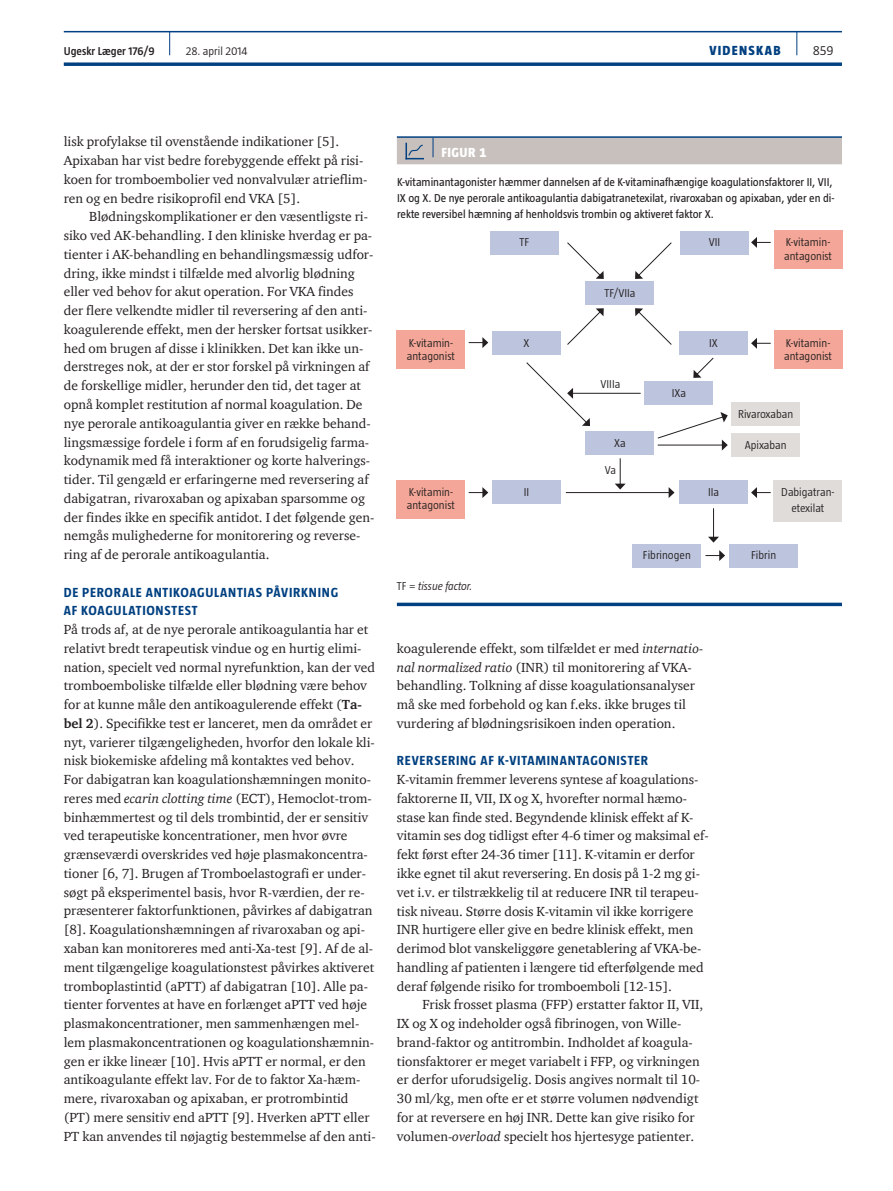
<style>
.page{position:relative;width:893px;height:1191px;background:#fff}
.page>*{position:absolute;margin:0;border:0;box-sizing:border-box;transform-origin:0 0}
.t1{font:13.5px/18.8px "ITC Charter Com";color:#231f20}
.t2{font:700 13.5px/18.8px "Taz";letter-spacing:.055em;color:#014081}
.t3{font:800 13.5px "Taz";letter-spacing:.095em;color:#014081}
.t4{font:800 13.5px "Taz";letter-spacing:.035em;color:#fff}
.t5{font:300 13.5px "Taz";color:#231f20}
.t6{font:11.7px/15.8px "Taz";color:#231f20}
.t7{font:300 11.7px/13.5px "Taz";color:#231f20}
.t8{font:600 11.7px "Taz";color:#231f20}
.t9{font:italic 300 11.7px "Taz";color:#231f20}
.s1{font-weight:700}
.s2{font-style:italic}
.s3{font-style:normal}
</style>
<div class="page">
<hr style="left:64px;top:31px;width:778px;height:1px;background:#014081">
<svg style="left:64px;top:62px;width:778px;height:4px;background:#235991"></svg>
<svg style="left:796px;top:32px;width:1px;height:23px"></svg>
<svg style="left:169px;top:32px;width:1px;height:23px"></svg>
<hr style="left:397px;top:136px;width:36px;height:2px;background:#014081">
<hr style="left:433px;top:136px;width:409px;height:2px;background:#014081">
<div style="left:397px;top:137px;width:445px;height:27px;background:#c7c0bc"></div>
<div style="left:586px;top:281px;width:68px;height:24px;background:#bdc4dd"></div>
<div style="left:774px;top:231px;width:68px;height:38px;background:#f4a798"></div>
<div style="left:681px;top:231px;width:68px;height:23px;background:#bdc4dd"></div>
<div style="left:490px;top:231px;width:68px;height:23px;background:#bdc4dd"></div>
<div style="left:645px;top:382px;width:68px;height:23px;background:#bdc4dd"></div>
<div style="left:586px;top:431px;width:68px;height:23px;background:#bdc4dd"></div>
<div style="left:732px;top:402px;width:68px;height:24px;background:#e0dcd9"></div>
<div style="left:732px;top:433px;width:68px;height:24px;background:#e0dcd9"></div>
<div style="left:633px;top:544px;width:68px;height:23px;background:#bdc4dd"></div>
<div style="left:730px;top:544px;width:68px;height:23px;background:#bdc4dd"></div>
<div style="left:774px;top:331px;width:68px;height:38px;background:#f4a798"></div>
<div style="left:679px;top:331px;width:68px;height:23px;background:#bdc4dd"></div>
<div style="left:492px;top:331px;width:68px;height:23px;background:#bdc4dd"></div>
<div style="left:397px;top:331px;width:68px;height:38px;background:#f4a798"></div>
<div style="left:679px;top:480px;width:68px;height:24px;background:#bdc4dd"></div>
<div style="left:774px;top:480px;width:68px;height:41px;background:#e0dcd9"></div>
<div style="left:492px;top:480px;width:68px;height:24px;background:#bdc4dd"></div>
<div style="left:397px;top:480px;width:68px;height:38px;background:#f4a798"></div>
<svg style="left:567px;top:242px;width:37px;height:37px"></svg>
<svg style="left:635px;top:242px;width:37px;height:37px"></svg>
<svg style="left:567px;top:308px;width:37px;height:37px"></svg>
<svg style="left:635px;top:308px;width:37px;height:37px"></svg>
<svg style="left:751px;top:237px;width:20px;height:11px"></svg>
<svg style="left:751px;top:338px;width:20px;height:11px"></svg>
<svg style="left:469px;top:337px;width:19px;height:11px"></svg>
<hr style="left:572px;top:393px;width:69px;height:1px;background:#231f20">
<svg style="left:526px;top:362px;width:64px;height:64px"></svg>
<svg style="left:693px;top:357px;width:21px;height:21px"></svg>
<svg style="left:657px;top:412px;width:71px;height:38px"></svg>
<svg style="left:751px;top:487px;width:20px;height:11px"></svg>
<svg style="left:469px;top:487px;width:19px;height:11px"></svg>
<hr style="left:566px;top:492px;width:103px;height:1px;background:#231f20">
<svg style="left:669px;top:487px;width:5px;height:11px"></svg>
<svg style="left:615px;top:458px;width:11px;height:31px"></svg>
<svg style="left:705px;top:550px;width:20px;height:11px"></svg>
<svg style="left:708px;top:508px;width:11px;height:34px"></svg>
<svg style="left:397px;top:602px;width:445px;height:4px;background:#2c6096"></svg>
<p class="t8" style="left:64px;top:45px;width:92px">Ugeskr Læger 176/9</p>
<p class="t7" style="left:186px;top:44px;width:63px">28. april 2014</p>
<p class="t3" style="left:709px;top:43px;width:73px">VIDENSKAB</p>
<p class="t5" style="left:813px;top:43px;width:22px">859</p>
<p class="t1" style="left:64px;top:132px;width:305px">lisk profylakse til ovenstående indikationer [5].<br>Apixaban har vist bedre forebyggende effekt på risi&shy;koen for tromboembolier ved nonvalvulær atrieflim&shy;ren og en bedre risikoprofil end VKA [5].</p>
<p class="t1" style="left:64px;top:207px;width:312px;text-indent:26px">Blødningskomplikationer er den væsentligste ri&shy;siko ved AK-behandling. I den kliniske hverdag er pa&shy;tienter i AK-behandling en behandlingsmæssig udfor&shy;dring, ikke mindst i tilfælde med alvorlig blødning eller ved behov for akut operation. For VKA findes der flere velkendte midler til reversering af den anti&shy;koagulerende effekt, men der hersker fortsat usikker&shy;hed om brugen af disse i klinikken. Det kan ikke un&shy;derstreges nok, at der er stor forskel på virkningen af de forskellige midler, herunder den tid, det tager at opnå komplet restitution af normal koagulation. De nye perorale antikoagulantia giver en række behand&shy;lingsmæssige fordele i form af en forudsigelig farma&shy;kodynamik med få interaktioner og korte halverings&shy;tider. Til gengæld er erfaringerne med reversering af dabigatran, rivaroxaban og apixaban sparsomme og der findes ikke en specifik antidot. I det følgende gen&shy;nemgås mulighederne for monitorering og reverse&shy;ring af de perorale antikoagulantia.</p>
<p class="t2" style="left:64px;top:582px;width:276px">DE PERORALE ANTIKOAGULANTIAS PÅVIRKNING<br>AF KOAGULATIONSTEST</p>
<p class="t1" style="left:64px;top:620px;width:313px">På trods af, at de nye perorale antikoagulantia har et relativt bredt terapeutisk vindue og en hurtig elimi&shy;nation, specielt ved normal nyrefunktion, kan der ved tromboemboliske tilfælde eller blødning være behov for at kunne måle den antikoagulerende effekt (<span class="s1">Ta&shy;bel 2</span>). Specifikke test er lanceret, men da området er nyt, varierer tilgængeligheden, hvorfor den lokale kli&shy;nisk biokemiske afdeling må kontaktes ved behov.<br>For dabigatran kan koagulationshæmningen monito&shy;reres med <span class="s2">ecarin clotting time</span> (ECT), Hemoclot-trom&shy;binhæmmertest og til dels trombintid, der er sensitiv ved terapeutiske koncentrationer, men hvor øvre grænseværdi overskrides ved høje plasmakoncentra&shy;tioner [6, 7]. Brugen af Tromboelastografi er under&shy;søgt på eksperimentel basis, hvor R-værdien, der re&shy;præsenterer faktorfunktionen, påvirkes af dabigatran [8]. Koagulationshæmningen af rivaroxaban og api&shy;xaban kan monitoreres med anti-Xa-test [9]. Af de al&shy;ment tilgængelige koagulationstest påvirkes aktiveret tromboplastintid (aPTT) af dabigatran [10]. Alle pa&shy;tienter forventes at have en forlænget aPTT ved høje plasmakoncentrationer, men sammenhængen mel&shy;lem plasmakoncentrationen og koagulationshæmnin&shy;gen er ikke lineær [10]. Hvis aPTT er normal, er den antikoagulante effekt lav. For de to faktor Xa-hæm&shy;mere, rivaroxaban og apixaban, er protrombintid (PT) mere sensitiv end aPTT [9]. Hverken aPTT eller PT kan anvendes til nøjagtig bestemmelse af den anti-</p>
<p class="t4" style="left:441px;top:145px;width:46px">FIGUR 1</p>
<p class="t6" style="left:397px;top:174px;width:439px">K-vitaminantagonister hæmmer dannelsen af de K-vitaminafhængige koagulationsfaktorer II, VII,<br>IX og X. De nye perorale antikoagulantia dabigatranetexilat, rivaroxaban og apixaban, yder en di&shy;rekte reversibel hæmning af henholdsvis trombin og aktiveret faktor X.</p>
<p class="t7" style="left:520px;top:236px;width:11px">TF</p>
<p class="t7" style="left:709px;top:236px;width:13px">VII</p>
<p class="t7" style="left:604px;top:286px;width:33px">TF/VIIa</p>
<p class="t7" style="left:409px;top:336px;width:45px">K-vitamin-</p>
<p class="t7" style="left:523px;top:336px;width:7px">X</p>
<p class="t7" style="left:709px;top:336px;width:10px">IX</p>
<p class="t7" style="left:407px;top:349px;width:49px">antagonist</p>
<p class="t7" style="left:601px;top:377px;width:21px">VIIIa</p>
<p class="t7" style="left:614px;top:436px;width:13px">Xa</p>
<p class="t7" style="left:605px;top:463px;width:13px">Va</p>
<p class="t7" style="left:672px;top:386px;width:16px">IXa</p>
<p class="t7" style="left:784px;top:236px;width:49px">K-vitamin&shy;antagonist</p>
<p class="t7" style="left:784px;top:336px;width:49px">K-vitamin&shy;antagonist</p>
<p class="t7" style="left:738px;top:407px;width:57px">Rivaroxaban</p>
<p class="t7" style="left:745px;top:438px;width:43px">Apixaban</p>
<p class="t7" style="left:409px;top:485px;width:45px">K-vitamin-</p>
<p class="t7" style="left:524px;top:485px;width:7px">II</p>
<p class="t7" style="left:407px;top:498px;width:49px">antagonist</p>
<p class="t9" style="left:397px;top:579px;width:77px"><span class="s3">TF =</span> tissue factor.</p>
<p class="t7" style="left:708px;top:485px;width:13px">IIa</p>
<p class="t7" style="left:781px;top:484px;width:54px;line-height:15.8px;text-align:center">Dabigatran&shy;etexilat</p>
<p class="t7" style="left:643px;top:548px;width:49px">Fibrinogen</p>
<p class="t7" style="left:751px;top:548px;width:27px">Fibrin</p>
<p class="t1" style="left:397px;top:638px;width:308px">koagulerende effekt, som tilfældet er med <span class="s2">internatio&shy;nal normalized ratio</span> (INR) til monitorering af VKA&shy;behandling. Tolkning af disse koagulationsanalyser må ske med forbehold og kan f.eks. ikke bruges til vurdering af blødningsrisikoen inden operation.</p>
<p class="t2" style="left:397px;top:751px;width:253px">REVERSERING AF K-VITAMINANTAGONISTER</p>
<p class="t1" style="left:397px;top:770px;width:313px">K-vitamin fremmer leverens syntese af koagulations&shy;faktorerne II, VII, IX og X, hvorefter normal hæmo&shy;stase kan finde sted. Begyndende klinisk effekt af K&shy;vitamin ses dog tidligst efter 4-6 timer og maksimal ef&shy;fekt først efter 24-36 timer [11]. K-vitamin er derfor ikke egnet til akut reversering. En dosis på 1-2 mg gi&shy;vet i.v. er tilstrækkelig til at reducere INR til terapeu&shy;tisk niveau. Større dosis K-vitamin vil ikke korrigere INR hurtigere eller give en bedre klinisk effekt, men derimod blot vanskeliggøre genetablering af VKA-be&shy;handling af patienten i længere tid efterfølgende med deraf følgende risiko for tromboemboli [12-15].</p>
<p class="t1" style="left:397px;top:995px;width:308px;text-indent:26px">Frisk frosset plasma (FFP) erstatter faktor II, VII, IX og X og indeholder også fibrinogen, von Wille&shy;brand-faktor og antitrombin. Indholdet af koagula&shy;tionsfaktorer er meget variabelt i FFP, og virkningen er derfor uforudsigelig. Dosis angives normalt til 10- 30 ml/kg, men ofte er et større volumen nødvendigt for at reversere en høj INR. Dette kan give risiko for volumen-<span class="s2">overload</span> specielt hos hjertesyge patienter.</p>
</div>
